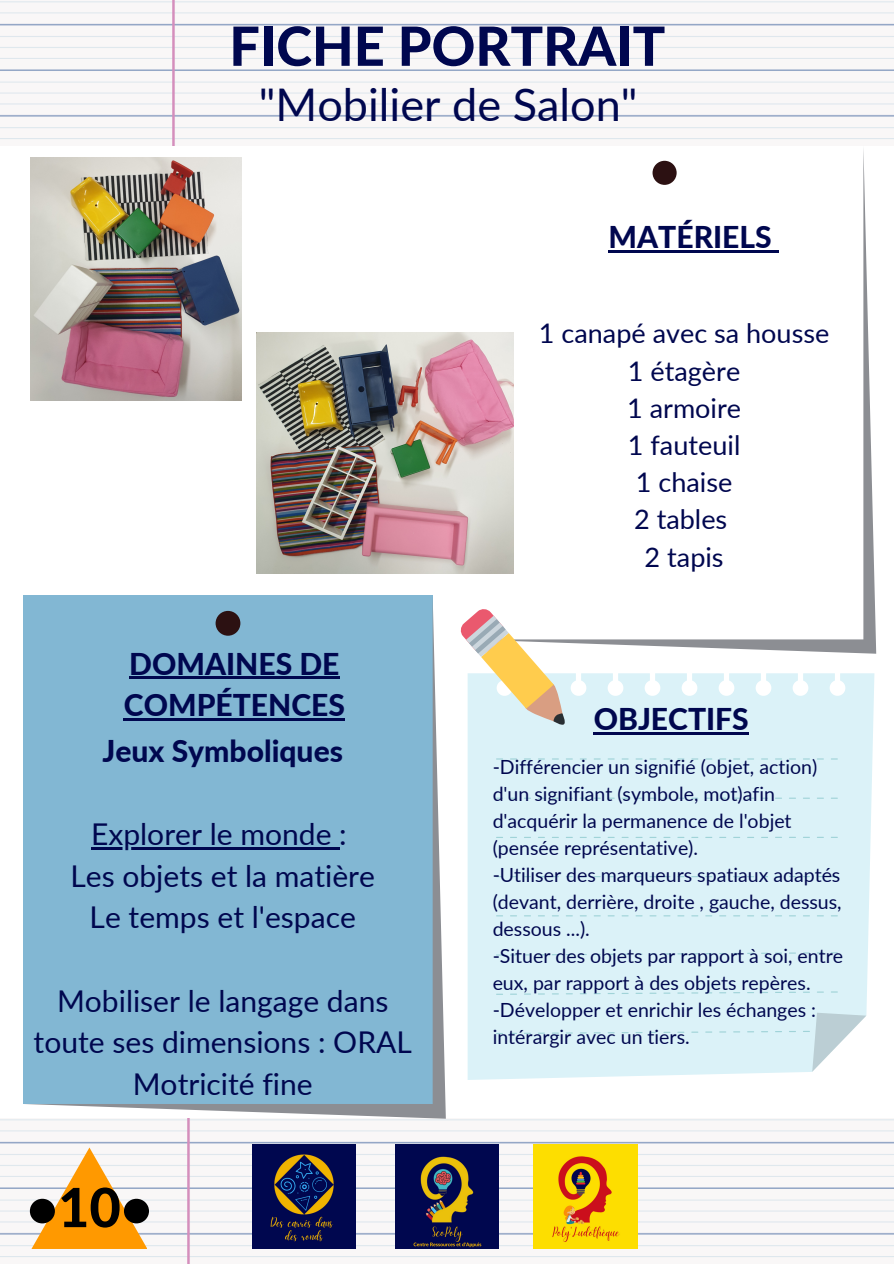
<style>
.page{position:relative;width:894px;height:1264px;background:#fff}
.page>*{position:absolute;margin:0;border:0;box-sizing:border-box;transform-origin:0 0}
.t1{font:800 54px "Lato";color:#00074f}
.t2{font:800 54px "Lato";color:#000}
.t3{font:45px "Lato";color:#00074f}
.t4{font:30px/41.7px "Lato";color:#00074f;text-align:center}
.t5{font:800 30px/41.7px "Lato";color:#00074f}
.t6{font:27px/37.2px "Lato";color:#00074f;text-align:center}
.t7{font:19.5px/27px "Lato";color:#00074f}
</style>
<div class="page">
<img style="left:0;top:1118px;width:893px;height:145px">
<div style="left:467px;top:673px;width:407px;height:406px;background:#dbf2f8"></div>
<svg style="left:496px;top:758px;width:341px;height:1px"></svg>
<svg style="left:496px;top:797px;width:341px;height:1px"></svg>
<svg style="left:496px;top:836px;width:341px;height:2px"></svg>
<svg style="left:496px;top:876px;width:341px;height:1px"></svg>
<svg style="left:496px;top:915px;width:341px;height:1px"></svg>
<svg style="left:496px;top:952px;width:341px;height:3px"></svg>
<svg style="left:496px;top:991px;width:341px;height:3px"></svg>
<svg style="left:496px;top:1012px;width:370px;height:59px;background:#daf0f5"></svg>
<img style="left:0;top:0;width:893px;height:145px">
<img style="left:395px;top:1144px;width:103px;height:104px">
<img style="left:252px;top:1144px;width:104px;height:104px">
<img style="left:533px;top:1144px;width:104px;height:104px">
<hr style="left:593px;top:732px;width:155px;height:2px;background:#00074f">
<svg style="left:465px;top:149px;width:410px;height:504px"></svg>
<svg style="left:460px;top:606px;width:107px;height:120px"></svg>
<div style="left:23px;top:595px;width:422px;height:523px;background:#82b7d3"></div>
<svg style="left:31px;top:1147px;width:116px;height:101px"></svg>
<img style="left:31px;top:157px;width:210px;height:243px">
<img style="left:256px;top:332px;width:257px;height:241px">
<hr style="left:129px;top:676px;width:210px;height:3px;background:#00074f">
<hr style="left:124px;top:718px;width:221px;height:2px;background:#00074f">
<hr style="left:91px;top:847px;width:248px;height:2px;background:#00074f">
<hr style="left:608px;top:250px;width:163px;height:2px;background:#00074f">
<svg style="left:771px;top:250px;width:7px;height:2px"></svg>
<h1 class="t1" style="left:229px;top:12px;width:437px">FICHE PORTRAIT</h1>
<h2 class="t3" style="left:259px;top:77px;width:380px">"Mobilier de Salon"</h2>
<h3 class="t5" style="left:608px;top:215px;width:165px">MATÉRIELS</h3>
<h3 class="t5" style="left:124px;top:642px;width:222px">DOMAINES DE<br>COMPÉTENCES</h3>
<h3 class="t5" style="left:102px;top:729px;width:242px">Jeux Symboliques</h3>
<h3 class="t4" style="left:70px;top:812px;width:306px">Explorer le monde :<br>Les objets et la matière<br>Le temps et l'espace</h3>
<h3 class="t4" style="left:34px;top:979px;width:379px">Mobiliser le langage dans toute ses dimensions : ORAL<br>Motricité fine</h3>
<h1 class="t2" style="left:27px;top:1173px;width:127px">•10•</h1>
<h3 class="t6" style="left:538px;top:314px;width:292px">1 canapé avec sa housse<br>1 étagère<br>1 armoire<br>1 fauteuil<br>1 chaise<br>2 tables<br>2 tapis</h3>
<h3 class="t5" style="left:593px;top:697px;width:156px">OBJECTIFS</h3>
<p class="t7" style="left:492px;top:752px;width:352px">-Différencier un signifié (objet, action) d'un signifiant (symbole, mot)afin d'acquérir la permanence de l'objet (pensée représentative).<br>-Utiliser des marqueurs spatiaux adaptés (devant, derrière, droite , gauche, dessus, dessous ...).<br>-Situer des objets par rapport à soi, entre eux, par rapport à des objets repères. -Développer et enrichir les échanges : intérargir avec un tiers.</p>
</div>
